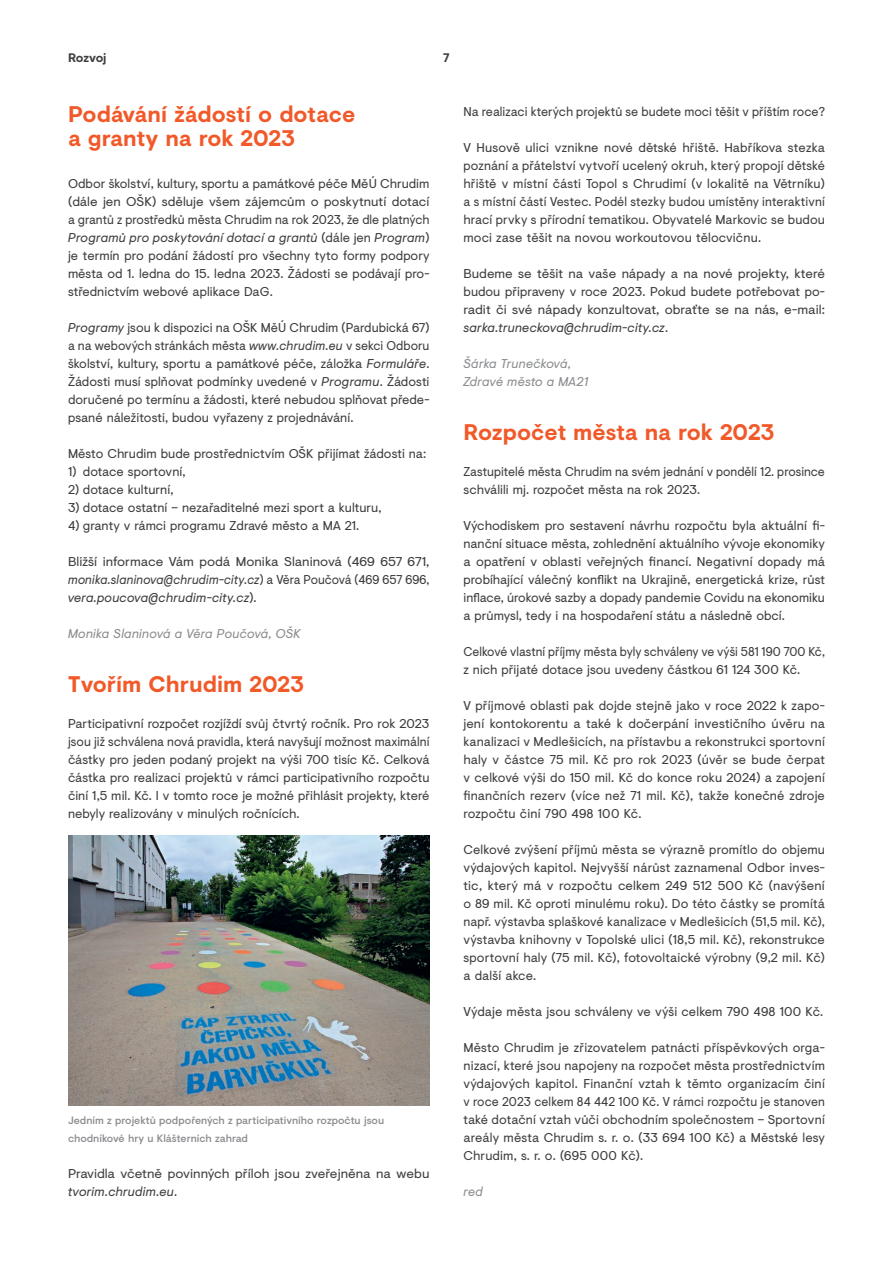
<style>
.page{position:relative;width:893px;height:1263px;background:#fff}
.page>*{position:absolute;margin:0;border:0;box-sizing:border-box;transform-origin:0 0}
.t1{font:700 22.5px/24px "Visuelt";color:#f15929}
.t2{font:12.75px/18px "Visuelt";color:#3e3e3f;text-align:justify}
.t3{font:12.75px/18px "Visuelt";color:#3e3e3f;text-align:justify;scale:1.05 1}
.t4{font:12.75px/18px "Visuelt";color:#3e3e3f;text-align:justify;scale:1.04 1}
.t5{font:12.75px/18px "Visuelt";color:#3e3e3f;scale:.95 1}
.t6{font:12.75px/18px "Visuelt";color:#3e3e3f;scale:.96 1}
.t7{font:italic 12.75px/18px "Visuelt";letter-spacing:.005em;color:#8b8d90}
.t8{font:700 12.3px "Visuelt";letter-spacing:-.01em;color:#3e3e3f}
.t9{font:500 10.5px/18px "Visuelt";color:#8b8d90}
.s1{font-style:italic}
</style>
<div class="page">
<img style="left:68px;top:836px;width:361px;height:270px">
<p class="t8" style="left:68px;top:49px;width:40px">Rozvoj</p>
<p class="t8" style="left:443px;top:49px;width:8px">7</p>
<h1 class="t1" style="left:68px;top:102px;width:289px">Podávání žádostí o dotace a granty na rok 2023</h1>
<p class="t2" style="left:68px;top:174px;width:363px">Odbor školství, kultury, sportu a památkové péče MěÚ Chrudim (dále jen OŠK) sděluje všem zájemcům o poskytnutí dotací a grantů z prostředků města Chrudim na rok 2023, že dle platných <span class="s1">Programů pro poskytování dotací a grantů</span> (dále jen <span class="s1">Program</span>) je termín pro podání žádostí pro všechny tyto formy podpory města od 1. ledna do 15. ledna 2023. Žádosti se podávají pro&shy;střednictvím webové aplikace DaG.</p>
<p class="t2" style="left:68px;top:318px;width:363px"><span class="s1">Programy</span> jsou k dispozici na OŠK MěÚ Chrudim (Pardubická 67) a na webových stránkách města <span class="s1">www.chrudim.eu</span> v sekci Odboru školství, kultury, sportu a památkové péče, záložka <span class="s1">Formuláře</span>.<br>Žádosti musí splňovat podmínky uvedené v <span class="s1">Programu</span>. Žádosti doručené po termínu a žádosti, které nebudou splňovat přede&shy;psané náležitosti, budou vyřazeny z projednávání.</p>
<p class="t2" style="left:68px;top:444px;width:360px">Město Chrudim bude prostřednictvím OŠK přijímat žádosti na:</p>
<p class="t2" style="left:68px;top:462px;width:119px">1) dotace sportovní,</p>
<p class="t2" style="left:68px;top:480px;width:107px">2) dotace kulturní,</p>
<p class="t2" style="left:68px;top:498px;width:315px">3) dotace ostatní – nezařaditelné mezi sport a kulturu,</p>
<p class="t2" style="left:68px;top:516px;width:293px">4) granty v rámci programu Zdravé město a MA 21.</p>
<p class="t3" style="left:68px;top:552px;width:346px">Bližší informace Vám podá Monika Slaninová (469 657 671, <span class="s1">monika.slaninova@chrudim-city.cz</span>) a Věra Poučová (469 657 696, <span class="s1">vera.poucova@chrudim-city.cz</span>).</p>
<p class="t7" style="left:68px;top:624px;width:234px">Monika Slaninová a Věra Poučová, OŠK</p>
<h1 class="t1" style="left:68px;top:671px;width:237px">Tvořím Chrudim 2023</h1>
<p class="t2" style="left:68px;top:714px;width:363px">Participativní rozpočet rozjíždí svůj čtvrtý ročník. Pro rok 2023 jsou již schválena nová pravidla, která navyšují možnost maximální částky pro jeden podaný projekt na výši 700 tisíc Kč. Celková částka pro realizaci projektů v rámci participativního rozpočtu činí 1,5 mil. Kč. I v tomto roce je možné přihlásit projekty, které nebyly realizovány v minulých ročnících.</p>
<p class="t9" style="left:68px;top:1111px;width:318px">Jedním z projektů podpořených z participativního rozpočtu jsou chodníkové hry u Klášterních zahrad</p>
<p class="t3" style="left:68px;top:1164px;width:346px">Pravidla včetně povinných příloh jsou zveřejněna na webu <span class="s1">tvorim.chrudim.eu</span>.</p>
<p class="t2" style="left:463px;top:102px;width:363px">Na realizaci kterých projektů se budete moci těšit v příštím roce?</p>
<p class="t2" style="left:463px;top:138px;width:363px">V Husově ulici vznikne nové dětské hřiště. Habříkova stezka poznání a přátelství vytvoří ucelený okruh, který propojí dětské hřiště v místní části Topol s Chrudimí (v lokalitě na Větrníku) a s místní částí Vestec. Podél stezky budou umístěny interaktivní hrací prvky s přírodní tematikou. Obyvatelé Markovic se budou moci zase těšit na novou workoutovou tělocvičnu.</p>
<p class="t4" style="left:463px;top:264px;width:349px">Budeme se těšit na vaše nápady a na nové projekty, které budou připraveny v roce 2023. Pokud budete potřebovat po&shy;radit či své nápady konzultovat, obraťte se na nás, e-mail: <span class="s1">sarka.truneckova@chrudim-city.cz</span>.</p>
<p class="t7" style="left:463px;top:354px;width:126px">Šárka Trunečková,<br>Zdravé město a MA21</p>
<h1 class="t1" style="left:463px;top:419px;width:313px">Rozpočet města na rok 2023</h1>
<p class="t6" style="left:463px;top:462px;width:378px">Zastupitelé města Chrudim na svém jednání v pondělí 12. prosince schválili mj. rozpočet města na rok 2023.</p>
<p class="t2" style="left:463px;top:516px;width:363px">Východiskem pro sestavení návrhu rozpočtu byla aktuální fi&shy;nanční situace města, zohlednění aktuálního vývoje ekonomiky a opatření v oblasti veřejných financí. Negativní dopady má probíhající válečný konflikt na Ukrajině, energetická krize, růst inflace, úrokové sazby a dopady pandemie Covidu na ekonomiku a průmysl, tedy i na hospodaření státu a následně obcí.</p>
<p class="t5" style="left:463px;top:642px;width:382px">Celkové vlastní příjmy města byly schváleny ve výši 581 190 700 Kč, z nich přijaté dotace jsou uvedeny částkou 61 124 300 Kč.</p>
<p class="t2" style="left:463px;top:696px;width:363px">V příjmové oblasti pak dojde stejně jako v roce 2022 k zapo&shy;jení kontokorentu a také k dočerpání investičního úvěru na kanalizaci v Medlešicích, na přístavbu a rekonstrukci sportovní haly v částce 75 mil. Kč pro rok 2023 (úvěr se bude čerpat v celkové výši do 150 mil. Kč do konce roku 2024) a zapojení finančních rezerv (více než 71 mil. Kč), takže konečné zdroje rozpočtu činí 790 498 100 Kč.</p>
<p class="t2" style="left:463px;top:840px;width:363px">Celkové zvýšení příjmů města se výrazně promítlo do objemu výdajových kapitol. Nejvyšší nárůst zaznamenal Odbor inves&shy;tic, který má v rozpočtu celkem 249 512 500 Kč (navýšení o 89 mil. Kč oproti minulému roku). Do této částky se promítá např. výstavba splaškové kanalizace v Medlešicích (51,5 mil. Kč), výstavba knihovny v Topolské ulici (18,5 mil. Kč), rekonstrukce sportovní haly (75 mil. Kč), fotovoltaické výrobny (9,2 mil. Kč) a další akce.</p>
<p class="t2" style="left:463px;top:1002px;width:361px">Výdaje města jsou schváleny ve výši celkem 790 498 100 Kč.</p>
<p class="t2" style="left:463px;top:1038px;width:363px">Město Chrudim je zřizovatelem patnácti příspěvkových orga&shy;nizací, které jsou napojeny na rozpočet města prostřednictvím výdajových kapitol. Finanční vztah k těmto organizacím činí v roce 2023 celkem 84 442 100 Kč. V rámci rozpočtu je stanoven také dotační vztah vůči obchodním společnostem – Sportovní areály města Chrudim s. r. o. (33 694 100 Kč) a Městské lesy Chrudim, s. r. o. (695 000 Kč).</p>
<p class="t7" style="left:463px;top:1182px;width:21px">red</p>
</div>
